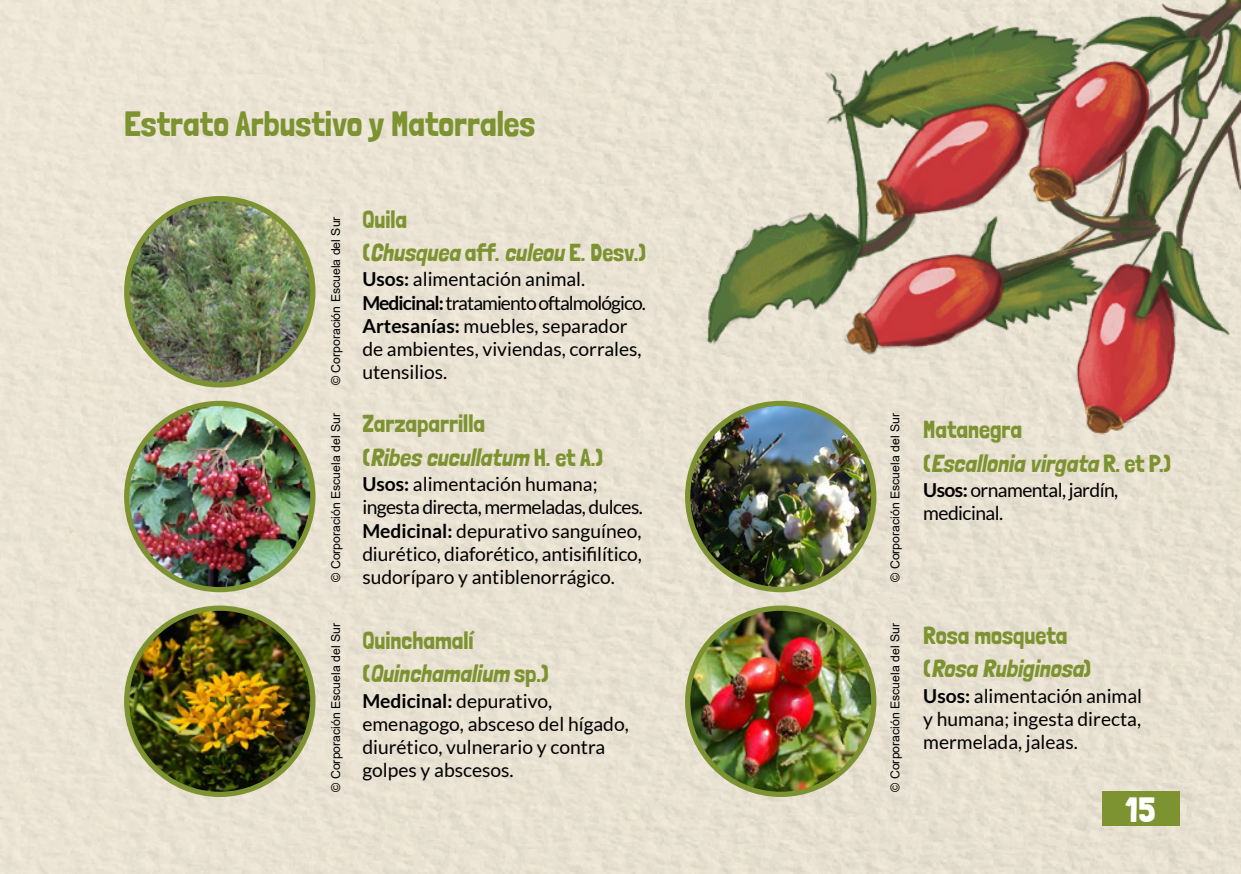
<style>
.page{position:relative;width:1241px;height:874px;background:#fff}
.page>*{position:absolute;margin:0;border:0;box-sizing:border-box;transform-origin:0 0}
.t1{font:35px "Londrina Solid";color:#7d9331}
.t2{font:35px "Londrina Solid";color:#fff}
.t3{font:italic 24.5px "Londrina Solid";color:#7d9331}
.t4{font:24.5px "Londrina Solid";color:#7d9331}
.t5{font:19.25px/23.1px "Lato";color:#000}
.t6{font:19.25px/23.1px "Lato";letter-spacing:-.03em;color:#000}
.t7{font:12.25px "Arial";color:#000}
.s1{font-style:normal}
.s2{font-weight:700}
</style>
<div class="page">
<div style="left:0;top:0;width:1240px;height:873px;background:#eae3d3"></div>
<div style="left:1102px;top:791px;width:77px;height:34px;background:#7d9331"></div>
<img style="left:549px;top:0;width:691px;height:437px">
<img style="left:127px;top:198px;width:186px;height:186px;border-radius:93px">
<div style="left:124px;top:196px;width:191px;height:191px;border:5px solid #7d9331;border-radius:50%"></div>
<img style="left:687px;top:403px;width:186px;height:186px;border-radius:93px">
<div style="left:685px;top:400px;width:191px;height:192px;border:5px solid #7d9331;border-radius:50%"></div>
<img style="left:127px;top:403px;width:186px;height:186px;border-radius:93px">
<div style="left:124px;top:400px;width:191px;height:192px;border:5px solid #7d9331;border-radius:50%"></div>
<img style="left:687px;top:608px;width:186px;height:186px;border-radius:93px">
<div style="left:685px;top:605px;width:191px;height:191px;border:5px solid #7d9331;border-radius:50%"></div>
<img style="left:127px;top:608px;width:186px;height:186px;border-radius:93px">
<div style="left:124px;top:605px;width:191px;height:191px;border:5px solid #7d9331;border-radius:50%"></div>
<h1 class="t1" style="left:124px;top:103px;width:412px">Estrato Arbustivo y Matorrales</h1>
<p class="t7" style="left:327px;top:385px;width:170px;rotate:-90deg">© Corporación Escuela del Sur</p>
<p class="t4" style="left:362px;top:204px;width:46px">Quila</p>
<p class="t3" style="left:362px;top:238px;width:285px"><span class="s1">(</span> Chusquea <span class="s1">a ff.</span> culeou <span class="s1">E . D e s v. )</span></p>
<p class="t5" style="left:362px;top:268px;width:285px"><span class="s2">Usos:</span> alimentación animal.<br><span class="s2">Medicinal:</span> tratamiento oftalmológico.<br><span class="s2">Artesanías:</span> muebles, separador de ambientes, viviendas, corrales, utensilios.</p>
<p class="t7" style="left:327px;top:581px;width:170px;rotate:-90deg">© Corporación Escuela del Sur</p>
<p class="t7" style="left:886px;top:581px;width:170px;rotate:-90deg">© Corporación Escuela del Sur</p>
<p class="t4" style="left:362px;top:409px;width:124px">Zarzaparrilla</p>
<p class="t3" style="left:362px;top:442px;width:242px"><span class="s1">(</span> Ribes cucullatum <span class="s1">H . e t A . )</span></p>
<p class="t5" style="left:362px;top:472px;width:282px"><span class="s2">Usos:</span> alimentación humana; ingesta directa, mermeladas, dulces.<br><span class="s2">Medicinal:</span> depurativo sanguíneo, diurético, diaforético, antisifilítico, sudoríparo y antiblenorrágico.</p>
<p class="t7" style="left:327px;top:791px;width:170px;rotate:-90deg">© Corporación Escuela del Sur</p>
<p class="t7" style="left:886px;top:791px;width:170px;rotate:-90deg">© Corporación Escuela del Sur</p>
<p class="t4" style="left:362px;top:625px;width:113px">Quinchamalí</p>
<p class="t3" style="left:362px;top:658px;width:188px"><span class="s1">(</span> Quinchamalium <span class="s1">s p . )</span></p>
<p class="t5" style="left:362px;top:688px;width:268px"><span class="s2">Medicinal:</span> depurativo, emenagogo, absceso del hígado, diurético, vulnerario y contra golpes y abscesos.</p>
<p class="t4" style="left:923px;top:415px;width:100px">Matanegra</p>
<p class="t3" style="left:923px;top:448px;width:249px"><span class="s1">(</span> Escallonia virgata <span class="s1">R . e t P. )</span></p>
<p class="t6" style="left:923px;top:478px;width:196px"><span class="s2">Usos:</span> ornamental, jardín, medicinal.</p>
<p class="t4" style="left:923px;top:620px;width:146px">Rosa mosqueta</p>
<p class="t3" style="left:923px;top:653px;width:169px"><span class="s1">(</span> Rosa Rubiginosa<span class="s1">)</span></p>
<p class="t5" style="left:923px;top:683px;width:220px;text-align:justify"><span class="s2">Usos:</span> alimentación animal y humana; ingesta directa, mermelada, jaleas.</p>
<h1 class="t2" style="left:1125px;top:788px;width:32px">15</h1>
</div>
